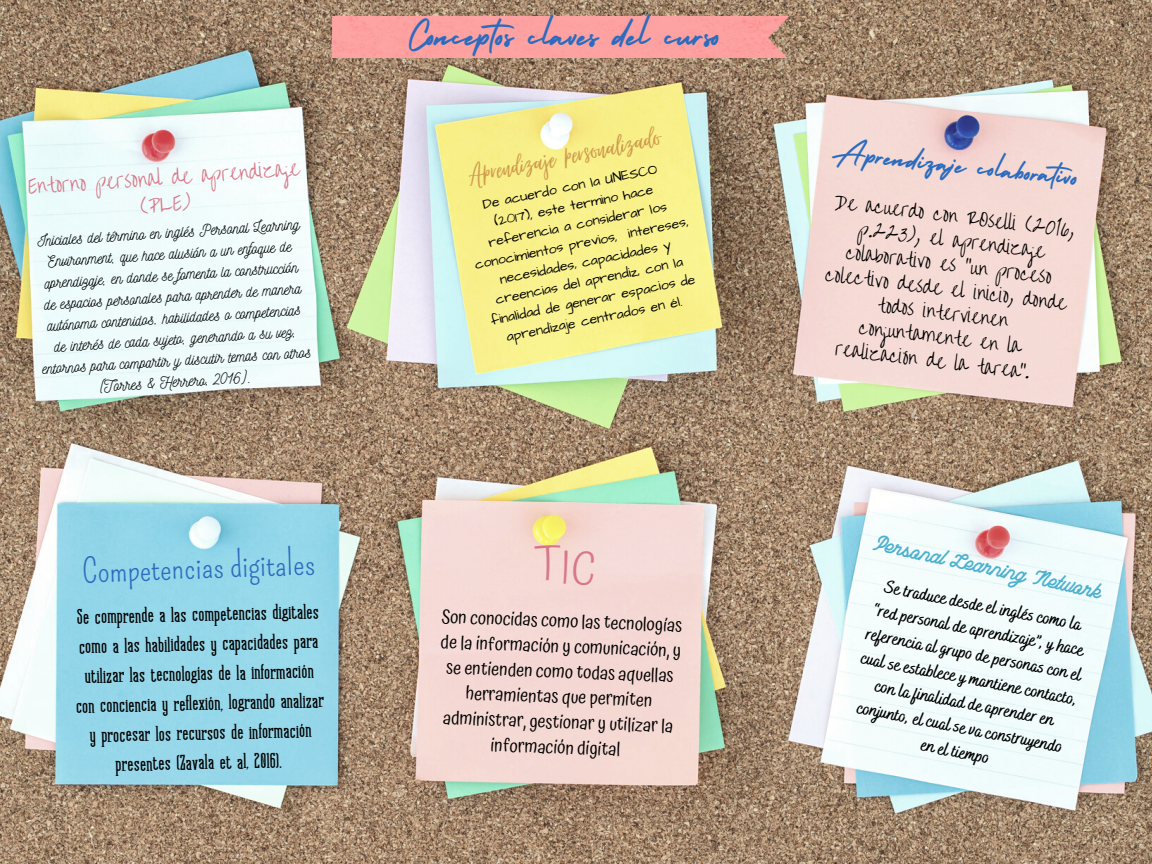
<style>
.page{position:relative;width:1152px;height:864px;background:#fff}
.page>*{position:absolute;margin:0;border:0;box-sizing:border-box;transform-origin:0 0}
.t1{font:42.9px "Holiday";color:#2c6bbd}
.t2{font:36.3px "Virtual";color:#cf9b4d}
.t3{font:35.7px "Ayr Saturday Night Script";color:#4db0cf}
.t4{font:34.35px "Holiday";color:#2c6bbd}
.t5{font:33.9px "Pompiere";color:#2c6bbd}
.t6{font:21.45px/29.7px "Asterlight";color:#000;text-align:center}
.t7{font:19.5px/27px "Overthe Rainbow";color:#d8778a;text-align:center}
.t8{font:18.3px/25.3px "Atma";color:#000;text-align:center}
.t9{font:18.3px "Overthe Rainbow";color:#000}
.t10{font:700 17.85px/24.8px "Bakerie Smooth";color:#000;text-align:center}
.t11{font:15.45px/21.5px "Nickainley";color:#000;text-align:center}
.t12{font:13.95px/19.2px "Architects Daughter";color:#000;text-align:center}
</style>
<div class="page">
<img style="left:0;top:0;width:1152px;height:864px">
<div style="left:332px;top:16px;width:465px;height:42px;background:#fda1a1"></div>
<div style="left:533px;top:543px;width:62px;height:43px;background:#f5dad5"></div>
<svg style="left:834px;top:195px;width:24px;height:17px"></svg>
<p class="t7" style="left:28px;top:174px;width:273px;rotate:-4deg">Entorno personal de aprendizaje (PLE)</p>
<p class="t11" style="left:32px;top:230px;width:271px;rotate:-4deg">Iniciales del término en inglés Personal Learning Environment, que hace alusión a un enfoque de aprendizaje, en donde se fomenta la construcción de espacios personales para aprender de manera autónoma contenidos, habilidades o competencias de interés de cada sujeto, generando a su vez, entornos para compartir y discutir temas con otros (Torres &amp; Herrero, 2016).</p>
<h3 class="t5" style="left:82px;top:551px;width:235px;rotate:-2deg">Competencias digitales</h3>
<p class="t6" style="left:74px;top:603px;width:250px;rotate:-1deg">Se comprende a las competencias digitales como a las habilidades y capacidades para utilizar las tecnologías de la información con conciencia y reflexión, logrando analizar y procesar los recursos de información presentes (Zavala et al, 2016).</p>
<h1 class="t1" style="left:408px;top:2px;width:315px">Conceptos claves del curso</h1>
<h2 class="t2" style="left:465px;top:156px;width:197px;rotate:-11deg">Aprendizaje personalizado</h2>
<p class="t12" style="left:461px;top:200px;width:219px;rotate:-12deg">De acuerdo con la UNESCO (2017), este termino hace referencia a considerar los conocimientos previos, intereses, necesidades, capacidades y creencias del aprendiz, con la finalidad de generar espacios de aprendizaje centrados en él.</p>
<p class="t8" style="left:442px;top:604px;width:242px;rotate:2deg">Son conocidas como las tecnologías de la información y comunicación, y se entienden como todas aquellas herramientas que permiten administrar, gestionar y utilizar la información digital</p>
<h3 class="t4" style="left:834px;top:125px;width:250px;rotate:6deg">Aprendizaje colaborativo</h3>
<p class="t9" style="left:867px;top:195px;width:212px;rotate:7deg">acuerdo con ROselli (2016,</p>
<p class="t9" style="left:848px;top:242px;width:209px;rotate:7deg">colaborativo es "un proceso</p>
<p class="t9" style="left:860px;top:219px;width:189px;rotate:7deg">p.223), el aprendizaje</p>
<p class="t9" style="left:827px;top:264px;width:65px;rotate:7deg">colectivo</p>
<p class="t9" style="left:879px;top:295px;width:133px;rotate:7deg">todos intervienen</p>
<p class="t9" style="left:899px;top:272px;width:171px;rotate:7deg">desde el inicio, donde</p>
<p class="t9" style="left:837px;top:338px;width:197px;rotate:7deg">realización de la tarea".</p>
<p class="t9" style="left:861px;top:317px;width:164px;rotate:7deg">conjuntamente en la</p>
<h3 class="t3" style="left:877px;top:527px;width:233px;rotate:12deg">Personal Learning Network</h3>
<p class="t10" style="left:878px;top:574px;width:221px;rotate:11deg">Se traduce desde el inglés como la “red personal de aprendizaje”, y hace referencia al grupo de personas con el cual se establece y mantiene contacto, con la finalidad de aprender en conjunto, el cual se va construyendo en el tiempo</p>
</div>
